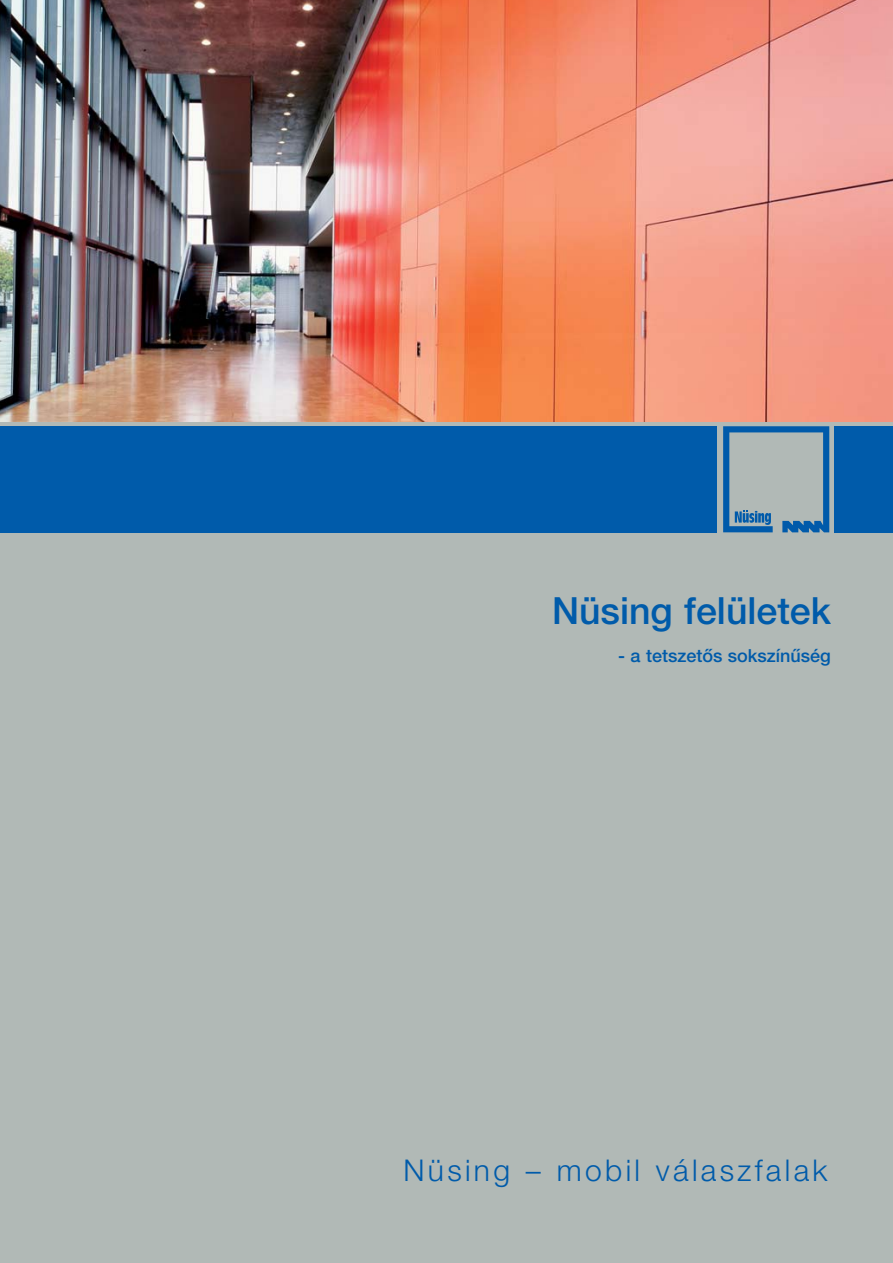
<style>
.page{position:relative;width:893px;height:1263px;background:#fff}
.page>*{position:absolute;margin:0;border:0;box-sizing:border-box;transform-origin:0 0}
.t1{font:500 37.5px "Helvetica Neue CE";color:#005baa}
.t2{font:300 30px "Helvetica Neue CE";letter-spacing:.11em;color:#005baa}
.t3{font:500 18px "Helvetica Neue CE";color:#005baa}
</style>
<div class="page">
<div style="left:0;top:1px;width:893px;height:1262px;background:#b1b9b6"></div>
<div style="left:0;top:426px;width:893px;height:106px;background:#005baa"></div>
<div style="left:718px;top:426px;width:116px;height:117px;background:#b1b9b6"></div>
<svg style="left:723px;top:426px;width:106px;height:106px"></svg>
<img style="left:0;top:1px;width:893px;height:421px">
<p class="t1" style="left:552px;top:597px;width:280px">Nüsing felületek</p>
<p class="t3" style="left:618px;top:649px;width:214px">- a tetszetős sokszínűség</p>
<p class="t2" style="left:403px;top:1159px;width:426px">Nüsing – mobil válaszfalak</p>
</div>
